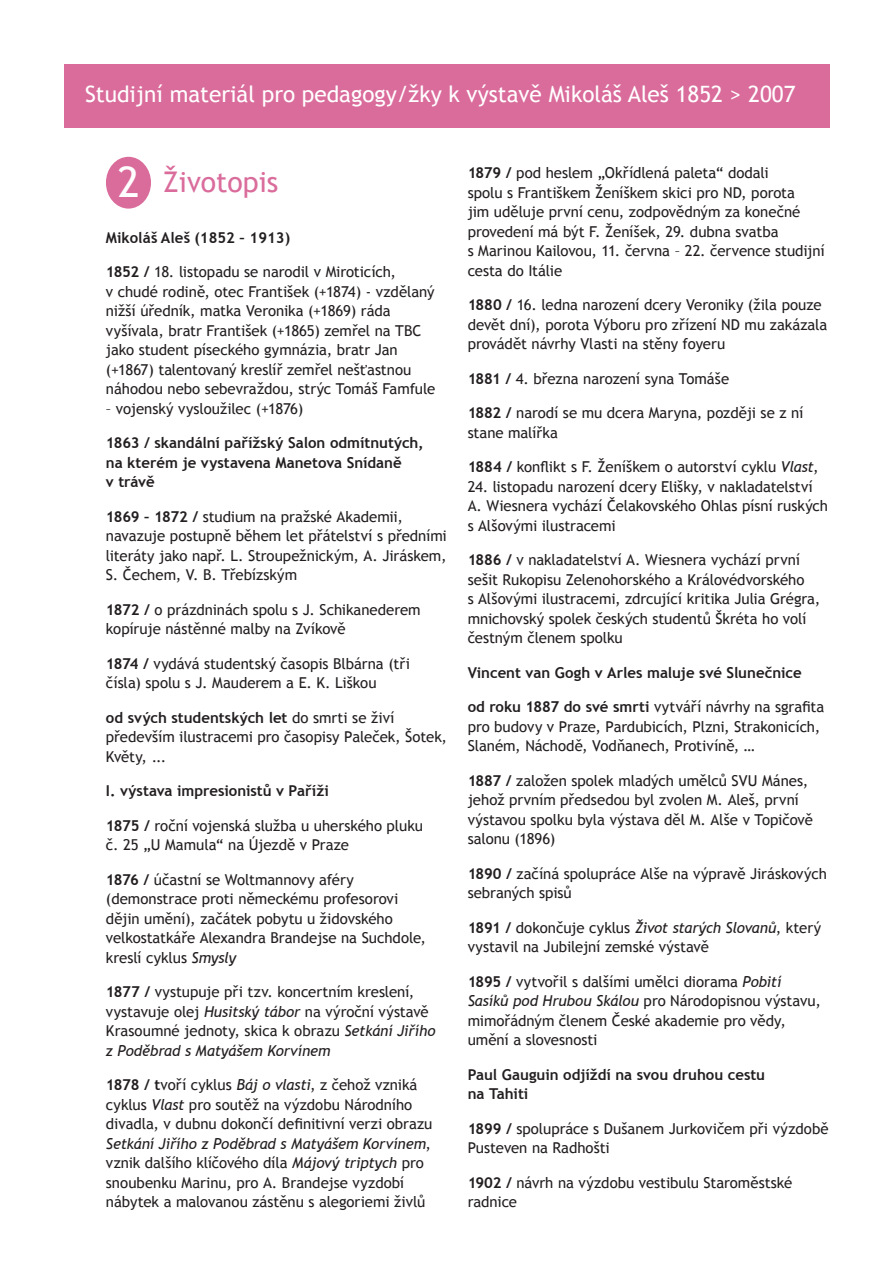
<style>
.page{position:relative;width:893px;height:1263px;background:#fff}
.page>*{position:absolute;margin:0;border:0;box-sizing:border-box;transform-origin:0 0}
.t1{font:28.5px "Trebuchet MS";color:#da6c9c}
.t2{font:22.5px "Trebuchet MS";color:#fff}
.t3{font:15px/19.5px "Trebuchet MS";letter-spacing:-.005em;color:#231f20}
.t4{font:700 15px/19.5px "Trebuchet MS";color:#231f20}
.s1{font-size:42px;color:#fff}
.s2{font-weight:700}
.s3{font-style:italic}
</style>
<div class="page">
<div style="left:64px;top:64px;width:765px;height:64px;background:#da6c9c"></div>
<div style="left:106px;top:157px;width:45px;height:52px;background:#da6c9c;border-radius:50%"></div>
<h2 class="t2" style="left:85px;top:81px;width:712px">Studijní materiál pro pedagogy/žky k výstavě Mikoláš Aleš 1852 &gt; 2007</h2>
<h1 class="t1" style="left:118px;top:165px;width:162px"><span class="s1">2</span> Životopis</h1>
<p class="t4" style="left:106px;top:228px;width:186px">Mikoláš Aleš (1852 – 1913)</p>
<p class="t3" style="left:106px;top:262px;width:331px"><span class="s2">1852 /</span> 18. listopadu se narodil v Miroticích,<br>v chudé rodině, otec František (+1874) - vzdělaný nižší úředník, matka Veronika (+1869) ráda vyšívala, bratr František (+1865) zemřel na TBC jako student píseckého gymnázia, bratr Jan (+1867) talentovaný kreslíř zemřel nešťastnou náhodou nebo sebevraždou, strýc Tomáš Famfule</p>
<p class="t3" style="left:106px;top:399px;width:199px">– vojenský vysloužilec (+1876)</p>
<p class="t4" style="left:106px;top:433px;width:319px">1863 / skandální pařížský Salon odmítnutých, na kterém je vystavena Manetova Snídaně<br>v trávě</p>
<p class="t3" style="left:106px;top:507px;width:342px"><span class="s2">1869 – 1872 /</span> studium na pražské Akademii, navazuje postupně během let přátelství s předními literáty jako např. L. Stroupežnickým, A. Jiráskem, S. Čechem, V. B. Třebízským</p>
<p class="t3" style="left:106px;top:600px;width:316px"><span class="s2">1872 /</span> o prázdninách spolu s J. Schikanederem kopíruje nástěnné malby na Zvíkově</p>
<p class="t3" style="left:106px;top:654px;width:306px"><span class="s2">1874 /</span> vydává studentský časopis Blbárna (tři čísla) spolu s J. Mauderem a E. K. Liškou</p>
<p class="t3" style="left:106px;top:708px;width:343px"><span class="s2">od svých studentských let</span> do smrti se živí především ilustracemi pro časopisy Paleček, Šotek,<br>Květy, ...</p>
<p class="t4" style="left:106px;top:781px;width:224px">I. výstava impresionistů v Paříži</p>
<p class="t3" style="left:106px;top:816px;width:319px"><span class="s2">1875 /</span> roční vojenská služba u uherského pluku č. 25 „U Mamula“ na Újezdě v Praze</p>
<p class="t3" style="left:106px;top:870px;width:322px"><span class="s2">1876 /</span> účastní se Woltmannovy aféry (demonstrace proti německému profesorovi dějin umění), začátek pobytu u židovského velkostatkáře Alexandra Brandejse na Suchdole, kreslí cyklus <span class="s3">Smysly</span></p>
<p class="t3" style="left:106px;top:982px;width:331px"><span class="s2">1877 /</span> vystupuje při tzv. koncertním kreslení, vystavuje olej <span class="s3">Husitský tábor</span> na výroční výstavě Krasoumné jednoty, skica k obrazu <span class="s3">Setkání Jiřího z Poděbrad s Matyášem Korvínem</span></p>
<p class="t3" style="left:106px;top:1075px;width:328px"><span class="s2">1878 / t</span>voří cyklus <span class="s3">Báj o vlasti</span>, z čehož vzniká cyklus <span class="s3">Vlast</span> pro soutěž na výzdobu Národního divadla, v dubnu dokončí definitivní verzi obrazu <span class="s3">Setkání Jiřího z Poděbrad s Matyášem Korvínem</span>, vznik dalšího klíčového díla <span class="s3">Májový triptych</span> pro snoubenku Marinu, pro A. Brandejse vyzdobí nábytek a malovanou zástěnu s alegoriemi živlů</p>
<p class="t3" style="left:468px;top:163px;width:358px"><span class="s2">1879 /</span> pod heslem „Okřídlená paleta“ dodali<br>spolu s Františkem Ženíškem skici pro ND, porota<br>jim uděluje první cenu, zodpovědným za konečné provedení má být F. Ženíšek, 29. dubna svatba<br>s Marinou Kailovou, 11. června – 22. července studijní cesta do Itálie</p>
<p class="t3" style="left:468px;top:295px;width:361px"><span class="s2">1880 /</span> 16. ledna narození dcery Veroniky (žila pouze devět dní), porota Výboru pro zřízení ND mu zakázala provádět návrhy Vlasti na stěny foyeru</p>
<p class="t3" style="left:468px;top:369px;width:263px"><span class="s2">1881 /</span> 4. března narození syna Tomáše</p>
<p class="t3" style="left:468px;top:403px;width:337px"><span class="s2">1882 /</span> narodí se mu dcera Maryna, později se z ní stane malířka</p>
<p class="t3" style="left:468px;top:457px;width:352px"><span class="s2">1884 /</span> konflikt s F. Ženíškem o autorství cyklu <span class="s3">Vlast</span>,</p>
<p class="t3" style="left:468px;top:477px;width:362px">24. listopadu narození dcery Elišky, v nakladatelství<br>A. Wiesnera vychází Čelakovského Ohlas písní ruských s Alšovými ilustracemi</p>
<p class="t3" style="left:468px;top:550px;width:354px"><span class="s2">1886 /</span> v nakladatelství A. Wiesnera vychází první sešit Rukopisu Zelenohorského a Královédvorského<br>s Alšovými ilustracemi, zdrcující kritika Julia Grégra, mnichovský spolek českých studentů Škréta ho volí čestným členem spolku</p>
<p class="t4" style="left:468px;top:662px;width:335px">Vincent van Gogh v Arles maluje své Slunečnice</p>
<p class="t3" style="left:468px;top:697px;width:358px"><span class="s2">od roku 1887 do své smrti</span> vytváří návrhy na sgrafita pro budovy v Praze, Pardubicích, Plzni, Strakonicích,<br>Slaném, Náchodě, Vodňanech, Protivíně, …</p>
<p class="t3" style="left:468px;top:771px;width:347px"><span class="s2">1887 /</span> založen spolek mladých umělců SVU Mánes, jehož prvním předsedou byl zvolen M. Aleš, první výstavou spolku byla výstava děl M. Alše v Topičově salonu (1896)</p>
<p class="t3" style="left:468px;top:864px;width:361px"><span class="s2">1890 /</span> začíná spolupráce Alše na výpravě Jiráskových sebraných spisů</p>
<p class="t3" style="left:468px;top:918px;width:355px"><span class="s2">1891 /</span> dokončuje cyklus <span class="s3">Život starých Slovanů</span>, který vystavil na Jubilejní zemské výstavě</p>
<p class="t3" style="left:468px;top:972px;width:355px"><span class="s2">1895 /</span> vytvořil s dalšími umělci diorama <span class="s3">Pobití Sasíků pod Hrubou Skálou</span> pro Národopisnou výstavu, mimořádným členem České akademie pro vědy, umění a slovesnosti</p>
<p class="t4" style="left:468px;top:1064px;width:299px">Paul Gauguin odjíždí na svou druhou cestu na Tahiti</p>
<p class="t3" style="left:468px;top:1119px;width:362px"><span class="s2">1899 /</span> spolupráce s Dušanem Jurkovičem při výzdobě<br>Pusteven na Radhošti</p>
<p class="t3" style="left:468px;top:1173px;width:326px"><span class="s2">1902 /</span> návrh na výzdobu vestibulu Staroměstské radnice</p>
</div>
